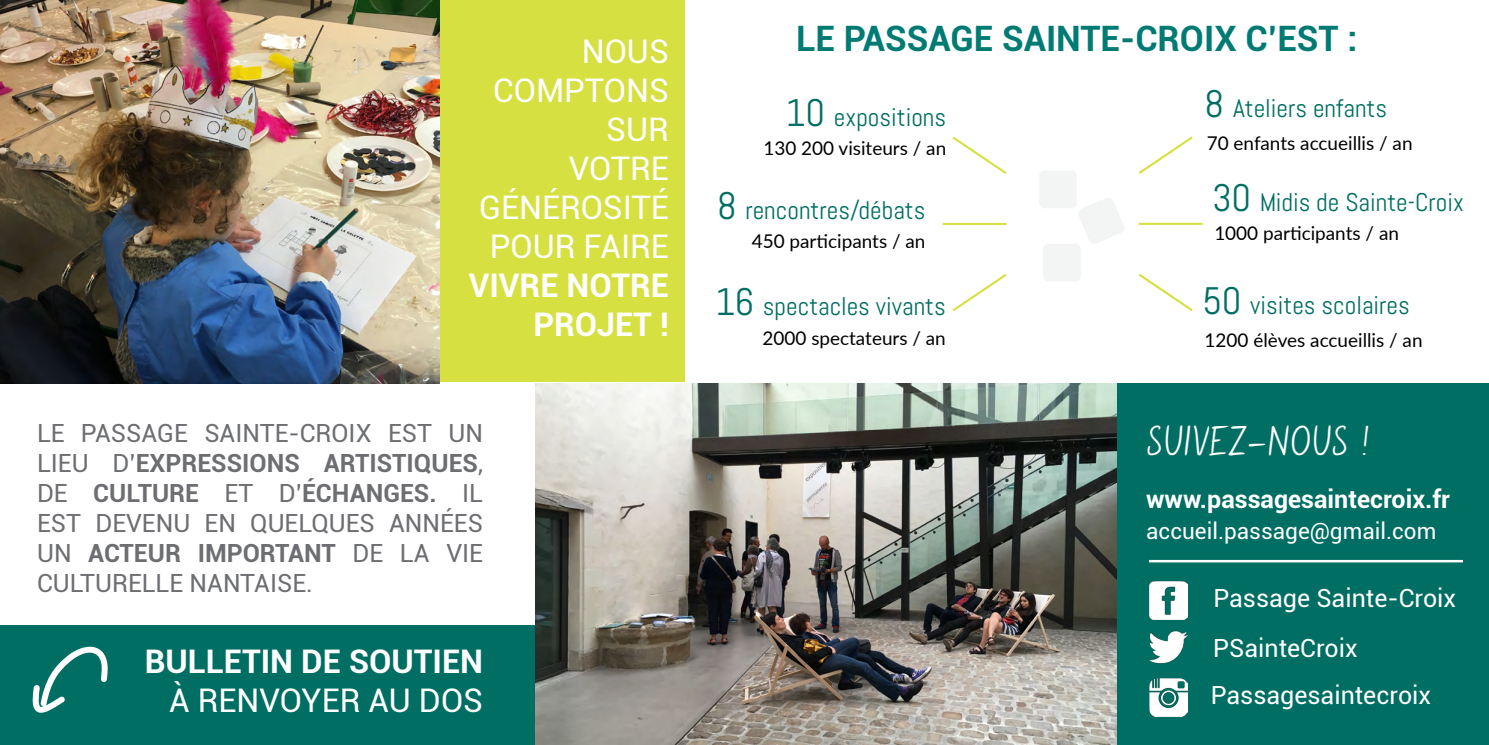
<style>
.page{position:relative;width:1489px;height:745px;background:#fff}
.page>*{position:absolute;margin:0;border:0;box-sizing:border-box;transform-origin:0 0}
.t1{font:300 45px "Gunny Manual";color:#fff}
.t2{font:700 35px "Roboto";color:#007b73}
.t3{font:32.5px/39px "Roboto";color:#fff;text-align:right}
.t4{font:700 32.5px/39px "Roboto";color:#fff;text-align:right}
.t5{font:25.5px "Abel";color:#006e63}
.t6{font:25px/30px "Roboto";color:#6d6e71}
.t7{font:25px/50px "Roboto";color:#fff}
.t8{font:700 25px "Roboto";color:#fff}
.t9{font:22.5px "Roboto";color:#fff}
.t10{font:19px "Lato";color:#000}
.s1{font-weight:700}
.s2{font-size:38.25px}
</style>
<div class="page">
<div style="left:1116px;top:383px;width:372px;height:361px;background:#006e63"></div>
<div style="left:439px;top:0;width:246px;height:381px;background:#d6e040"></div>
<div style="left:0;top:625px;width:536px;height:119px;background:#006e63"></div>
<img style="left:0;top:0;width:439px;height:383px">
<svg style="left:1138px;top:136px;width:55px;height:38px"></svg>
<hr style="left:1138px;top:223px;width:64px;height:2px;background:#d6e040">
<svg style="left:1138px;top:274px;width:55px;height:38px"></svg>
<svg style="left:952px;top:136px;width:55px;height:38px"></svg>
<hr style="left:942px;top:223px;width:64px;height:2px;background:#d6e040">
<svg style="left:952px;top:274px;width:55px;height:38px"></svg>
<img style="left:536px;top:383px;width:580px;height:361px">
<img style="left:1149px;top:581px;width:38px;height:37px">
<img style="left:1148px;top:630px;width:39px;height:34px">
<img style="left:1149px;top:678px;width:38px;height:38px">
<hr style="left:1148px;top:559px;width:314px;height:3px;background:#fff">
<h3 class="t3" style="left:582px;top:30px;width:88px">NOUS</h3>
<h3 class="t3" style="left:479px;top:69px;width:191px">COMPTONS<br>SUR<br>VOTRE<br>GÉN ÉROSITÉ<br>POUR FAIRE</h3>
<h3 class="t4" style="left:468px;top:264px;width:202px">VIVRE NOTRE<br>PROJET !</h3>
<p class="t6" style="left:37px;top:417px;width:447px">LE PASSAGE SAINTE-CROIX EST UN<br>LIEU D’<span class="s1">EXPRESSIONS ARTISTIQUES</span>,<br>DE <span class="s1">CULTURE</span> ET D’<span class="s1">ÉCHANGES.</span> I L<br>EST DEVEN U EN QUELQUES ANN ÉES<br>UN <span class="s1">ACTEUR IMPORTANT</span> DE LA VIE<br>CULTURELLE NANTAISE.</p>
<h3 class="t4" style="left:145px;top:640px;width:340px">BULLETIN DE SOUTIEN</h3>
<h3 class="t3" style="left:169px;top:679px;width:315px">À RENVOYER AU DOS</h3>
<h2 class="t2" style="left:796px;top:14px;width:562px">LE PASSAGE SAINTE-CROIX C’EST :</h2>
<p class="t5" style="left:785px;top:101px;width:162px"><span class="s2">10</span> expositions</p>
<p class="t10" style="left:763px;top:135px;width:184px">130 200 visiteurs / an</p>
<p class="t5" style="left:717px;top:194px;width:210px"><span class="s2">8</span> rencontres/débats</p>
<p class="t10" style="left:751px;top:228px;width:175px">450 participants / an</p>
<p class="t5" style="left:715px;top:290px;width:232px"><span class="s2">16</span> spectacles vivants</p>
<p class="t10" style="left:762px;top:324px;width:185px">2000 spectateurs / an</p>
<p class="t5" style="left:1204px;top:92px;width:184px"><span class="s2">8</span> Ateliers enfants</p>
<p class="t10" style="left:1206px;top:129px;width:207px">70 enfants accueillis / an</p>
<p class="t5" style="left:1212px;top:186px;width:253px"><span class="s2">30</span> Midis de Sainte-Croix</p>
<p class="t10" style="left:1214px;top:219px;width:186px">1000 participants / an</p>
<p class="t5" style="left:1202px;top:288px;width:209px"><span class="s2">50</span> visites scolaires</p>
<p class="t10" style="left:1204px;top:326px;width:219px">1200 élèves accueillis / an</p>
<h1 class="t1" style="left:1146px;top:410px;width:225px">SUIVEZ-NOUS !</h1>
<p class="t8" style="left:1146px;top:481px;width:305px">WWW.PASSAGESAINTECROIX.FR</p>
<p class="t9" style="left:1146px;top:514px;width:291px">ACCUEIL.PASSAGE@GMAIL.COM</p>
<p class="t7" style="left:1213px;top:571px;width:244px">PASSAGE SAINTE-CROIX<br>PSAINTECROIX</p>
<p class="t7" style="left:1210px;top:669px;width:222px">PASSAGESAINTECROIX</p>
</div>
